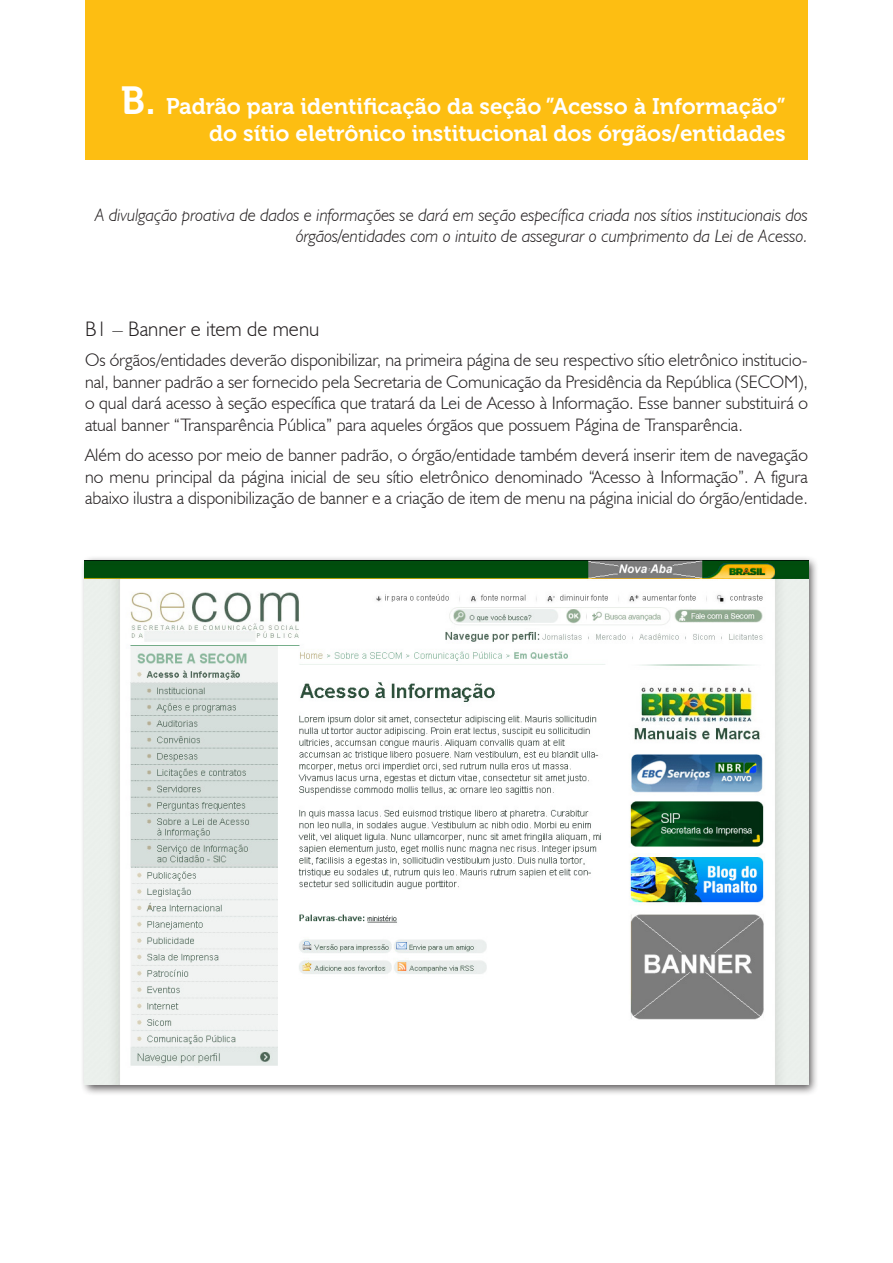
<style>
.page{position:relative;width:893px;height:1263px;background:#fff}
.page>*{position:absolute;margin:0;border:0;box-sizing:border-box;transform-origin:0 0}
.Título{font:22.5px/27px "Museo 700";color:#fff;text-align:right}
.Subtítulo{font:300 21px "Humanist 521 BT";color:#231f20}
.Texto{font:300 18px/21.6px "Humanist 521 BT";color:#231f20;text-align:justify}
.Texto-2{font:italic 300 18px/21.6px "Humanist 521 BT";color:#231f20;text-align:right}
.s1{font-size:39px}
</style>
<div class="page">
<div style="left:85px;top:0;width:723px;height:160px;background:#fdbe12"></div>
<div style="left:80px;top:555px;width:739px;height:541px;background:#231f20;opacity:.75"></div>
<img style="left:85px;top:560px;width:723px;height:524px">
<p class="Título" style="left:121px;top:93px;width:666px"><span class="s1">B.</span> Padrão para identificação da seção ”Acesso à Informação” do sítio eletrônico institucional dos órgãos/entidades</p>
<p class="Texto-2" style="left:95px;top:203px;width:714px">A divulgação proativa de dados e informações se dará em seção específica criada nos sítios institucionais dos órgãos/entidades com o intuito de assegurar o cumprimento da Lei de Acesso.</p>
<p class="Subtítulo" style="left:85px;top:316px;width:236px">B1 – Banner e item de menu</p>
<p class="Texto" style="left:85px;top:349px;width:724px">Os órgãos/entidades deverão disponibilizar, na primeira página de seu respectivo sítio eletrônico institucio&shy;nal, banner padrão a ser fornecido pela Secretaria de Comunicação da Presidência da República (SECOM), o qual dará acesso à seção específica que tratará da Lei de Acesso à Informação. Esse banner substituirá o atual banner “Transparência Pública” para aqueles órgãos que possuem Página de Transparência.</p>
<p class="Texto" style="left:85px;top:444px;width:724px">Além do acesso por meio de banner padrão, o órgão/entidade também deverá inserir item de navegação no menu principal da página inicial de seu sítio eletrônico denominado “Acesso à Informação”. A figura abaixo ilustra a disponibilização de banner e a criação de item de menu na página inicial do órgão/entidade.</p>
</div>
